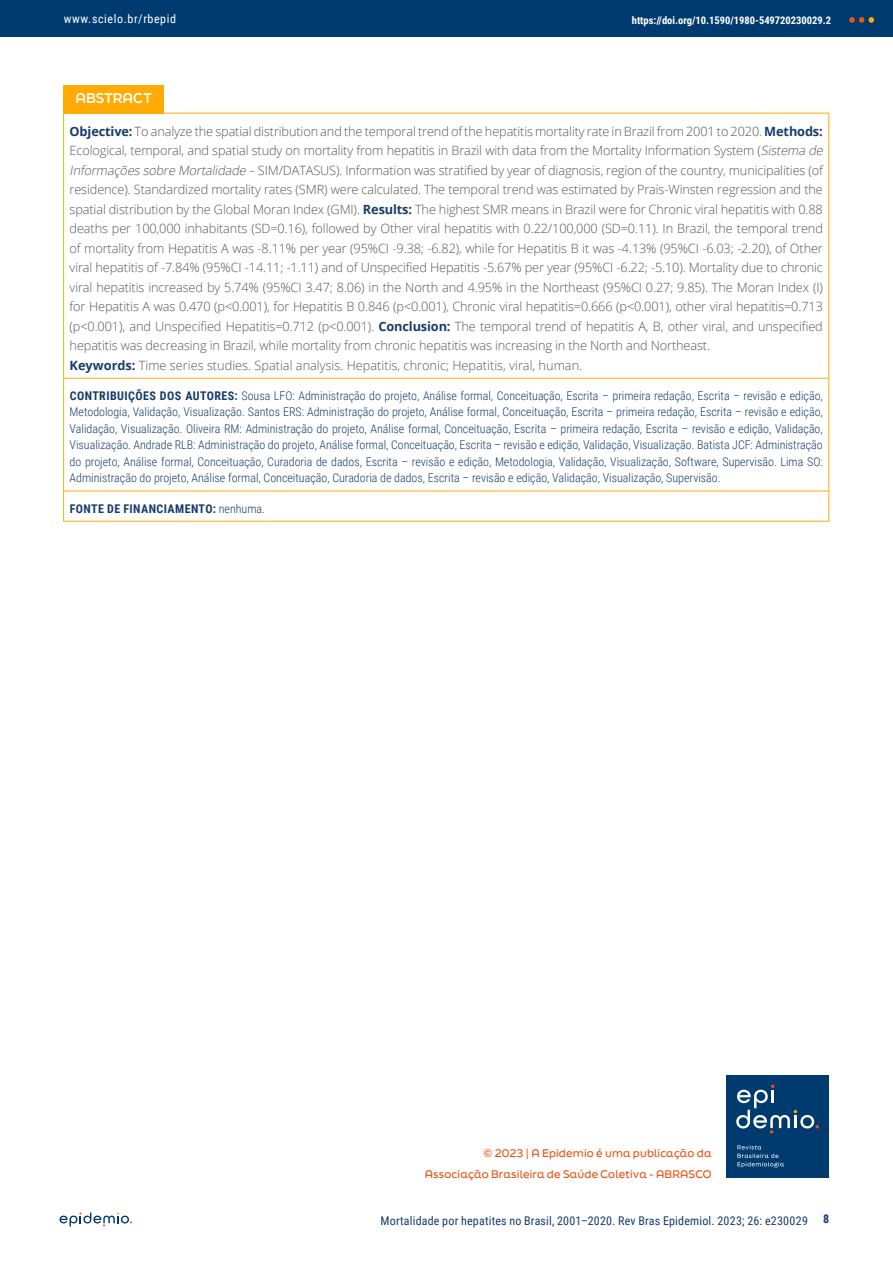
<style>
.page{position:relative;width:893px;height:1263px;background:#fff}
.page>*{position:absolute;margin:0;border:0;box-sizing:border-box;transform-origin:0 0}
.t1{font:700 13.5px "Final Six";color:#fff}
.t2{font:300 12.75px/19.5px "Open Sans";letter-spacing:-.01em;color:#575756}
.t3{font:300 12px/16.5px "Roboto Condensed";color:#173d6b;text-align:justify}
.t4{font:12px "Roboto Condensed";letter-spacing:.02em;color:#173d6b}
.t5{font:700 12px "Roboto Condensed";letter-spacing:.035em;color:#173d6b}
.t6{font:12px "Roboto Condensed";letter-spacing:.05em;color:#fff}
.t7{font:500 10.5px/21px "Final Six";letter-spacing:.015em;color:#e85412;text-align:right}
.t8{font:700 10.5px "Roboto Condensed";color:#fff}
.s1{font-weight:700;color:#173d6b}
.s2{font-style:italic}
.s3{font-weight:700}
.s4{font-weight:300}
</style>
<div class="page">
<div style="left:0;top:0;width:893px;height:36px;background:#003b70"></div>
<svg style="left:849px;top:17px;width:25px;height:6px"></svg>
<svg style="left:60px;top:1212px;width:72px;height:14px"></svg>
<div style="left:726px;top:1075px;width:103px;height:103px;background:#003b70"></div>
<svg style="left:737px;top:1145px;width:47px;height:22px"></svg>
<svg style="left:736px;top:1084px;width:83px;height:49px"></svg>
<div style="left:64px;top:85px;width:100px;height:28px;background:#ffab03"></div>
<hr style="left:63px;top:113px;width:1px;height:265px;background:#ffab03">
<hr style="left:164px;top:113px;width:665px;height:1px;background:#ffab03">
<hr style="left:828px;top:114px;width:1px;height:264px;background:#ffab03">
<hr style="left:63px;top:379px;width:1px;height:112px;background:#ffab03">
<hr style="left:828px;top:379px;width:1px;height:112px;background:#ffab03">
<hr style="left:63px;top:378px;width:101px;height:1px;background:#ffab03">
<hr style="left:164px;top:378px;width:665px;height:1px;background:#ffab03">
<hr style="left:63px;top:491px;width:101px;height:1px;background:#ffab03">
<hr style="left:164px;top:491px;width:665px;height:1px;background:#ffab03">
<hr style="left:63px;top:491px;width:1px;height:30px;background:#ffab03">
<hr style="left:828px;top:491px;width:1px;height:30px;background:#ffab03">
<hr style="left:63px;top:521px;width:101px;height:1px;background:#ffab03">
<hr style="left:164px;top:521px;width:665px;height:1px;background:#ffab03">
<p class="t6" style="left:64px;top:10px;width:114px">www.scielo.br/rbepid</p>
<p class="t8" style="left:632px;top:12px;width:201px">https://doi.org/10.1590/1980-549720230029.2</p>
<p class="t1" style="left:76px;top:88px;width:78px">ABSTRACT</p>
<p class="t2" style="left:70px;top:121px;width:758px"><span class="s1">Objective:</span> To analyze the spatial distribution and the temporal trend of the hepatitis mortality rate in Brazil from 2001 to 2020. <span class="s1">Methods:<br></span>Ecological, temporal, and spatial study on mortality from hepatitis in Brazil with data from the Mortality Information System (<span class="s2">Sistema de Informações sobre Mortalidade</span> – SIM/DATASUS). Information was stratified by year of diagnosis, region of the country, municipalities (of residence). Standardized mortality rates (SMR) were calculated. The temporal trend was estimated by Prais-Winsten regression and the spatial distribution by the Global Moran Index (GMI). <span class="s1">Results:</span> The highest SMR means in Brazil were for Chronic viral hepatitis with 0.88 deaths per 100,000 inhabitants (SD=0.16), followed by Other viral hepatitis with 0.22/100,000 (SD=0.11). In Brazil, the temporal trend of mortality from Hepatitis A was -8.11% per year (95%CI -9.38; -6.82), while for Hepatitis B it was -4.13% (95%CI -6.03; -2.20), of Other viral hepatitis of -7.84% (95%CI -14.11; -1.11) and of Unspecified Hepatitis -5.67% per year (95%CI -6.22; -5.10). Mortality due to chronic viral hepatitis increased by 5.74% (95%CI 3.47; 8.06) in the North and 4.95% in the Northeast (95%CI 0.27; 9.85). The Moran Index (I) for Hepatitis A was 0.470 (p&lt;0.001), for Hepatitis B 0.846 (p&lt;0.001), Chronic viral hepatitis=0.666 (p&lt;0.001), other viral hepatitis=0.713 (p&lt;0.001), and Unspecified Hepatitis=0.712 (p&lt;0.001). <span class="s1">Conclusion:</span> The temporal trend of hepatitis A, B, other viral, and unspecified hepatitis was decreasing in Brazil, while mortality from chronic hepatitis was increasing in the North and Northeast.<br><span class="s1">Keywords:</span> Time series studies. Spatial analysis. Hepatitis, chronic; Hepatitis, viral, human.</p>
<p class="t3" style="left:70px;top:387px;width:755px"><span class="s3">CONTRIBUIÇÕES DOS AUTORES:</span> Sousa LFO: Administração do projeto, Análise formal, Conceituação, Escrita – primeira redação, Escrita – revisão e edição, Metodologia, Validação, Visualização. Santos ERS: Administração do projeto, Análise formal, Conceituação, Escrita – primeira redação, Escrita – revisão e edição, Validação, Visualização. Oliveira RM: Administração do projeto, Análise formal, Conceituação, Escrita – primeira redação, Escrita – revisão e edição, Validação, Visualização. Andrade RLB: Administração do projeto, Análise formal, Conceituação, Escrita – revisão e edição, Validação, Visualização. Batista JCF: Administração do projeto, Análise formal, Conceituação, Curadoria de dados, Escrita – revisão e edição, Metodologia, Validação, Visualização, Software, Supervisão. Lima SO:<br>Administração do projeto, Análise formal, Conceituação, Curadoria de dados, Escrita – revisão e edição, Validação, Visualização, Supervisão.</p>
<p class="t5" style="left:70px;top:500px;width:197px">FONTE DE FINANCIAMENTO: <span class="s4">nenhuma.</span></p>
<p class="t7" style="left:425px;top:1142px;width:288px">© 2023 | A Epidemio é uma publicação da<br>Associação Brasileira de Saúde Coletiva - ABRASCO</p>
<p class="t4" style="left:380px;top:1212px;width:429px">Mortalidade por hepatites no Brasil, 2001–2020. Rev Bras Epidemiol. 2023; 26: e230029</p>
<p class="t5" style="left:823px;top:1211px;width:8px">8</p>
</div>
